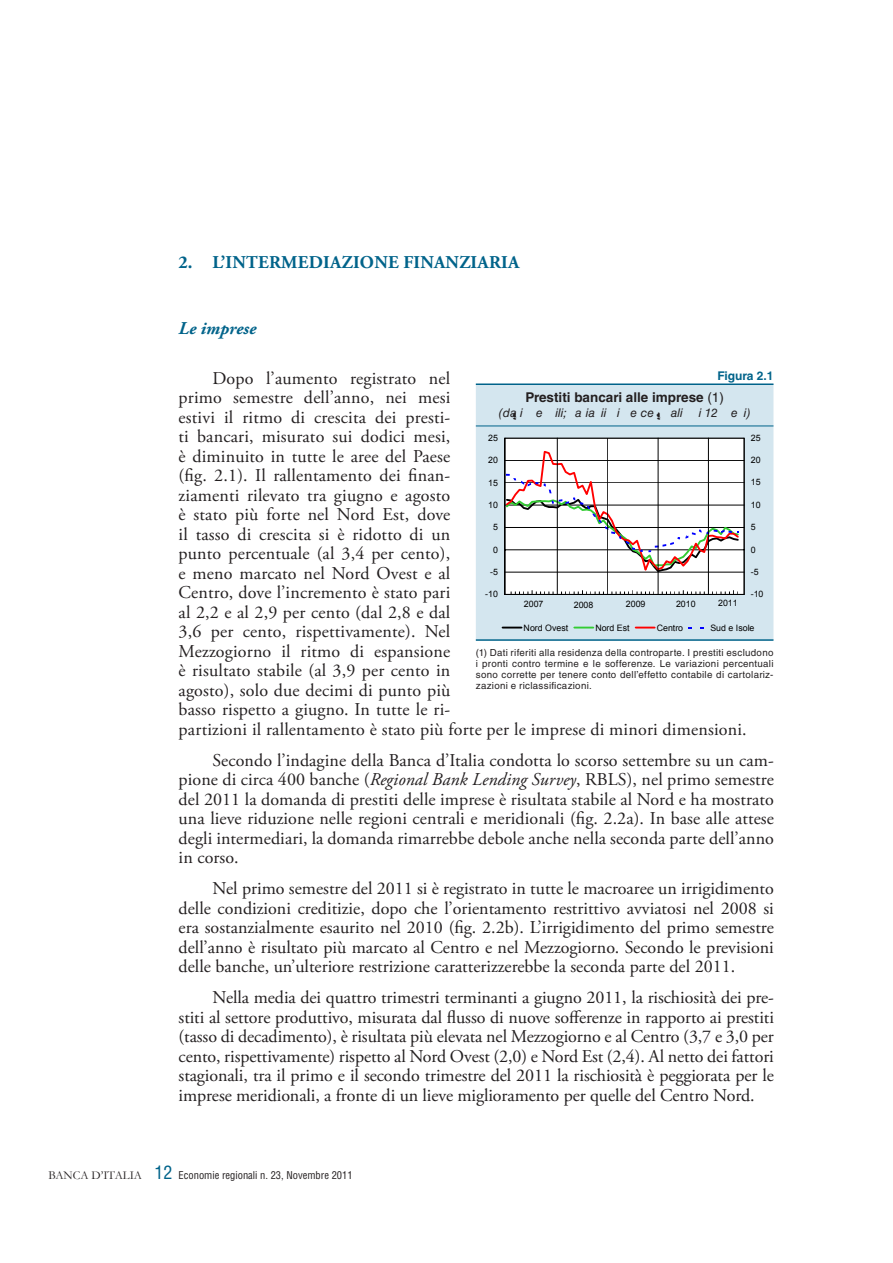
<style>
.page{position:relative;width:893px;height:1263px;background:#fff}
.page>*{position:absolute;margin:0;border:0;box-sizing:border-box;transform-origin:0 0}
.t1{font:18px/19.5px "Adobe Garamond Pro";letter-spacing:.01em;color:#231f20;text-align:justify}
.t2{font:700 18px "Adobe Garamond Pro";letter-spacing:.015em;color:#00638a}
.t3{font:italic 700 18px "Adobe Garamond Pro";color:#00638a}
.t4{font:700 13.5px "Helvetica LT Std";color:#231f20}
.t5{font:italic 12px "Helvetica LT Std";color:#231f20}
.t6{font:700 12px "Helvetica LT Std";color:#00638a}
.t7{font:condensed 10.5px "Helvetica LT Std";color:#231f20}
.t8{font:9.75px/11.2px "Helvetica LT Std";letter-spacing:.03em;color:#231f20;text-align:justify}
.t9{font:8.85px "Arial";color:#000}
.s1{font-style:italic}
.s2{font-weight:400}
.s3{font-family:"Garamond";font-stretch:normal;font-size:12px}
.s4{font-size:18px;color:#00638a}
</style>
<div class="page">
<div style="left:476px;top:385px;width:297px;height:254px;background:#d4e6ef"></div>
<hr style="left:476px;top:383px;width:297px;height:2px;background:#00638a">
<hr style="left:476px;top:639px;width:297px;height:2px;background:#00638a">
<hr style="left:476px;top:426px;width:297px;height:1px;background:#00638a">
<hr style="left:505px;top:594px;width:239px;height:1px;background:#000">
<hr style="left:744px;top:438px;width:1px;height:156px;background:#000">
<svg style="left:504px;top:438px;width:240px;height:156px"></svg>
<svg style="left:503px;top:627px;width:19px;height:1px"></svg>
<svg style="left:574px;top:627px;width:19px;height:1px"></svg>
<svg style="left:636px;top:627px;width:19px;height:1px"></svg>
<p class="t2" style="left:179px;top:252px;width:342px">2. L’INTERMEDIAZIONE FINANZIARIA</p>
<p class="t3" style="left:179px;top:318px;width:79px">Le imprese</p>
<p class="t1" style="left:179px;top:369px;width:570px;text-align:left;text-indent:34px">Dopo l’aumento registrato nel<br>primo semestre dell’anno, nei mesi<br>estivi il ritmo di crescita dei presti-<br>ti bancari, misurato sui dodici mesi,<br>è diminuito in tutte le aree del Paese<br>(fig. 2.1). Il rallentamento dei finan-<br>ziamenti rilevato tra giugno e agosto<br>è stato più forte nel Nord Est, dove<br>il tasso di crescita si è ridotto di un<br>punto percentuale (al 3,4 per cento),<br>e meno marcato nel Nord Ovest e al<br>Centro, dove l’incremento è stato pari<br>al 2,2 e al 2,9 per cento (dal 2,8 e dal<br>3,6 per cento, rispettivamente). Nel<br>Mezzogiorno il ritmo di espansione<br>è risultato stabile (al 3,9 per cento in<br>agosto), solo due decimi di punto più<br>basso rispetto a giugno. In tutte le ri-<br>partizioni il rallentamento è stato più forte per le imprese di minori dimensioni.</p>
<p class="t1" style="left:179px;top:751px;width:597px;text-indent:34px">Secondo l’indagine della Banca d’Italia condotta lo scorso settembre su un cam&shy;pione di circa 400 banche (<span class="s1">Regional Bank Lending Survey</span>, RBLS), nel primo semestre del 2011 la domanda di prestiti delle imprese è risultata stabile al Nord e ha mostrato una lieve riduzione nelle regioni centrali e meridionali (fig. 2.2a). In base alle attese degli intermediari, la domanda rimarrebbe debole anche nella seconda parte dell’anno in corso.</p>
<p class="t1" style="left:179px;top:879px;width:597px;text-indent:34px">Nel primo semestre del 2011 si è registrato in tutte le macroaree un irrigidimento delle condizioni creditizie, dopo che l’orientamento restrittivo avviatosi nel 2008 si era sostanzialmente esaurito nel 2010 (fig. 2.2b). L’irrigidimento del primo semestre dell’anno è risultato più marcato al Centro e nel Mezzogiorno. Secondo le previsioni delle banche, un’ulteriore restrizione caratterizzerebbe la seconda parte del 2011.</p>
<p class="t1" style="left:179px;top:988px;width:597px;text-indent:34px">Nella media dei quattro trimestri terminanti a giugno 2011, la rischiosità dei pre&shy;stiti al settore produttivo, misurata dal flusso di nuove sofferenze in rapporto ai prestiti (tasso di decadimento), è risultata più elevata nel Mezzogiorno e al Centro (3,7 e 3,0 per cento, rispettivamente) rispetto al Nord Ovest (2,0) e Nord Est (2,4). Al netto dei fattori stagionali, tra il primo e il secondo trimestre del 2011 la rischiosità è peggiorata per le imprese meridionali, a fronte di un lieve miglioramento per quelle del Centro Nord.</p>
<p class="t6" style="left:717px;top:368px;width:58px">Figura 2.1</p>
<p class="t4" style="left:525px;top:389px;width:200px">Prestiti bancari alle imprese <span class="s2">(1)</span></p>
<p class="t5" style="left:499px;top:406px;width:253px">(dati mensili; variazioni percentuali sui 12 mesi)</p>
<p class="t9" style="left:751px;top:432px;width:11px">25</p>
<p class="t9" style="left:488px;top:432px;width:11px">25</p>
<p class="t9" style="left:751px;top:454px;width:11px">20</p>
<p class="t9" style="left:488px;top:454px;width:11px">20</p>
<p class="t9" style="left:751px;top:477px;width:11px">15</p>
<p class="t9" style="left:488px;top:477px;width:11px">15</p>
<p class="t9" style="left:751px;top:499px;width:11px">10</p>
<p class="t9" style="left:488px;top:499px;width:11px">10</p>
<p class="t9" style="left:751px;top:521px;width:6px">5</p>
<p class="t9" style="left:493px;top:521px;width:6px">5</p>
<p class="t9" style="left:751px;top:544px;width:6px">0</p>
<p class="t9" style="left:493px;top:544px;width:6px">0</p>
<p class="t9" style="left:751px;top:566px;width:9px">-5</p>
<p class="t9" style="left:490px;top:566px;width:9px">-5</p>
<p class="t9" style="left:751px;top:588px;width:14px">-10</p>
<p class="t9" style="left:485px;top:588px;width:14px">-10</p>
<p class="t9" style="left:524px;top:598px;width:21px">2007</p>
<p class="t9" style="left:574px;top:599px;width:21px">2008</p>
<p class="t9" style="left:626px;top:598px;width:21px">2009</p>
<p class="t9" style="left:676px;top:598px;width:21px">2010</p>
<p class="t9" style="left:718px;top:597px;width:21px">2011</p>
<p class="t9" style="left:524px;top:622px;width:46px">Nord Ovest</p>
<p class="t9" style="left:595px;top:622px;width:36px">Nord Est</p>
<p class="t9" style="left:657px;top:622px;width:28px">Centro</p>
<p class="t9" style="left:710px;top:622px;width:46px">Sud e Isole</p>
<p class="t8" style="left:476px;top:646px;width:299px">(1) Dati riferiti alla residenza della controparte. I prestiti escludono i pronti contro termine e le sofferenze. Le variazioni percentuali sono corrette per tenere conto dell’effetto contabile di cartolariz&shy;zazioni e riclassificazioni.</p>
<p class="t7" style="left:48px;top:1168px;width:306px"><span class="s3">BANCA D’ITALIA</span> <span class="s4">12</span> Economie regionali n. 23, Novembre 2011</p>
</div>
